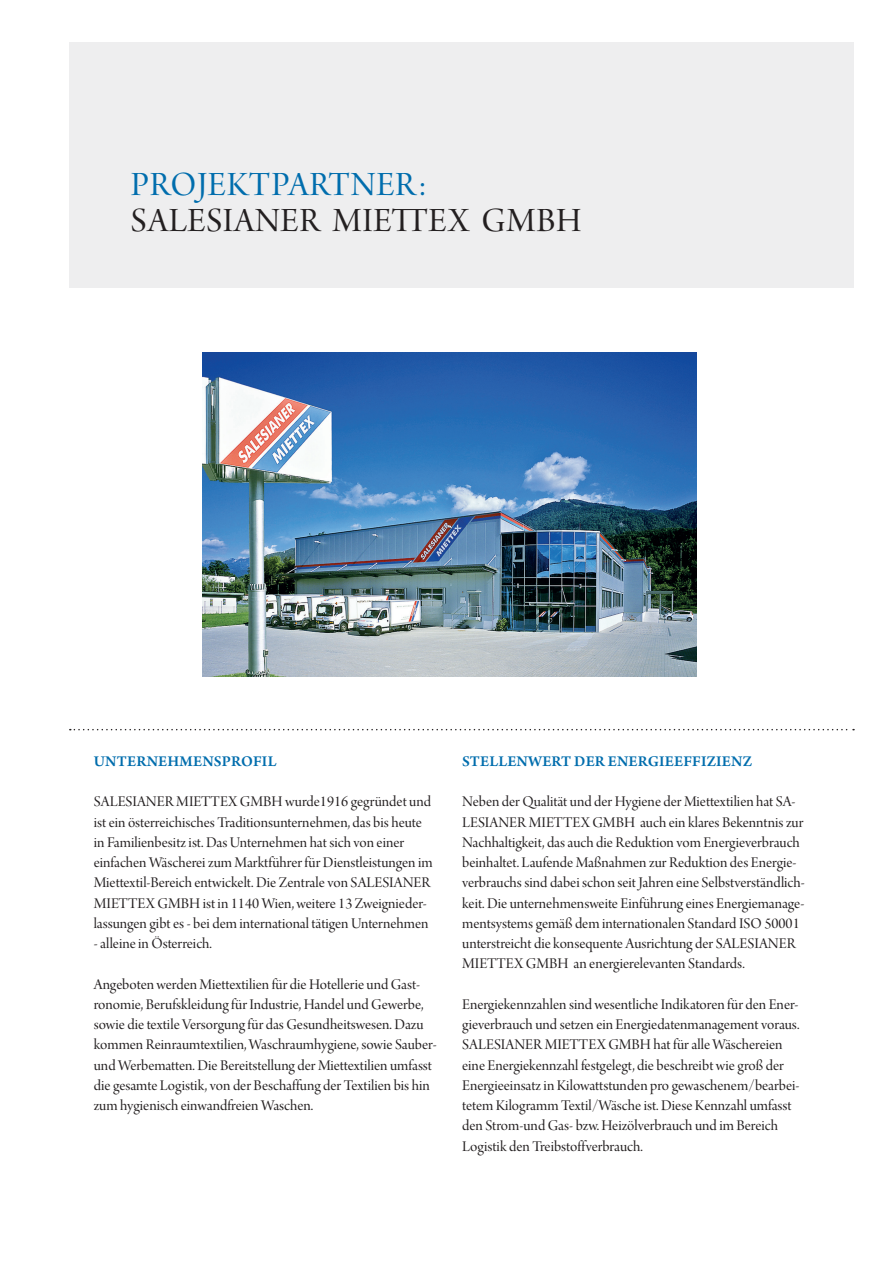
<style>
.page{position:relative;width:893px;height:1263px;background:#fff}
.page>*{position:absolute;margin:0;border:0;box-sizing:border-box;transform-origin:0 0}
.t1{font:36px "Arno Pro Display";letter-spacing:.02em;color:#231f20}
.t2{font:36px "Arno Pro Display";color:#006dad}
.t3{font:15.75px/20.2px "Arno Pro Display";color:#231f20}
.t4{font:600 15.75px "Arno Pro";letter-spacing:.01em;color:#006dad}
</style>
<div class="page">
<div style="left:69px;top:43px;width:785px;height:245px;background:#eeeeef"></div>
<img style="left:202px;top:353px;width:495px;height:323px">
<svg style="left:70px;top:729px;width:784px;height:1px"></svg>
<h1 class="t2" style="left:131px;top:165px;width:41px">Projektpartner</h1>
<h1 class="t2" style="left:419px;top:165px;width:10px">:</h1>
<h1 class="t1" style="left:131px;top:201px;width:452px">SALESIANER MIETTEX Gmb H</h1>
<p class="t4" style="left:94px;top:752px;width:184px">UNTERNEHMENSPROFIL</p>
<p class="t3" style="left:94px;top:792px;width:340px">SALESIANER MIETTEX GMBH wurde1916 gegründet und ist ein österreichisches Traditionsunternehmen, das bis heute in Familienbesitz ist. Das Unternehmen hat sich von einer einfachen Wäscherei zum Marktführer für Dienstleistungen im Miettextil-Bereich entwickelt. Die Zentrale von SALESIANER MIETTEX GMBH ist in 1140 Wien, weitere 13 Zweignieder&shy;lassungen gibt es - bei dem international tätigen Unternehmen</p>
<p class="t3" style="left:94px;top:934px;width:120px">- alleine in Österreich.</p>
<p class="t3" style="left:94px;top:975px;width:344px">Angeboten werden Miettextilien für die Hotellerie und Gast&shy;ronomie, Berufskleidung für Industrie, Handel und Gewerbe, sowie die textile Versorgung für das Gesundheitswesen. Dazu kommen Reinraumtextilien, Waschraumhygiene, sowie Sauber&shy;und Werbematten. Die Bereitstellung der Miettextilien umfasst die gesamte Logistik, von der Beschaffung der Textilien bis hin zum hygienisch einwandfreien Waschen.</p>
<p class="t4" style="left:462px;top:752px;width:291px">STELLENWERT DER ENERGIEEFFIZIENZ</p>
<p class="t3" style="left:462px;top:792px;width:344px">Neben der Qualität und der Hygiene der Miettextilien hat SA-LESIANER MIETTEX GMBH auch ein klares Bekenntnis zur Nachhaltigkeit, das auch die Reduktion vom Energieverbrauch beinhaltet. Laufende Maßnahmen zur Reduktion des Energie&shy;verbrauchs sind dabei schon seit Jahren eine Selbstverständlich&shy;keit. Die unternehmensweite Einführung eines Energiemanage&shy;mentsystems gemäß dem internationalen Standard ISO 50001 unterstreicht die konsequente Ausrichtung der SALESIANER MIETTEX GMBH an energierelevanten Standards.</p>
<p class="t3" style="left:462px;top:995px;width:339px">Energiekennzahlen sind wesentliche Indikatoren für den Ener&shy;gieverbrauch und setzen ein Energiedatenmanagement voraus.<br>SALESIANER MIETTEX GMBH hat für alle Wäschereien eine Energiekennzahl festgelegt, die beschreibt wie groß der Energieeinsatz in Kilowattstunden pro gewaschenem/bearbei&shy;tetem Kilogramm Textil/Wäsche ist. Diese Kennzahl umfasst den Strom-und Gas- bzw. Heizölverbrauch und im Bereich Logistik den Treibstoffverbrauch.</p>
</div>
